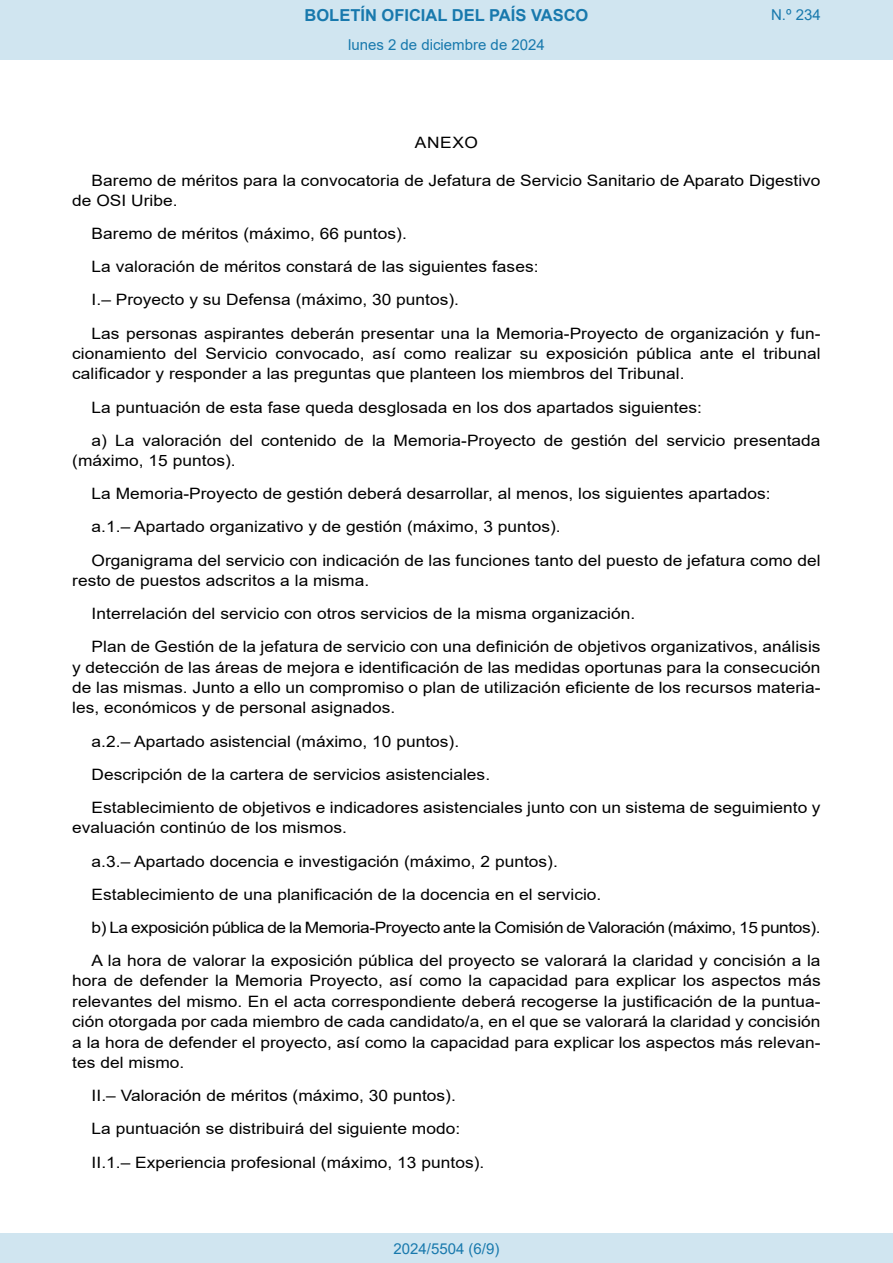
<style>
.page{position:relative;width:893px;height:1263px;background:#fff}
.page>*{position:absolute;margin:0;border:0;box-sizing:border-box;transform-origin:0 0}
.t1{font:700 16.5px "Arial";color:#1879ad}
.BOPVDetalle{font:15.6px/20.4px "Arial";color:#000;scale:1.11 1}
.BOPVDetalle-2{font:15.6px "Arial";letter-spacing:-.025em;color:#000;scale:1.11 1}
.BOPVClave{font:15.6px "Arial";letter-spacing:.035em;color:#000;scale:1.11 1}
.Paginacion_Centro{font:15px "Arial";color:#1879ad}
</style>
<div class="page">
<div style="left:0;top:0;width:893px;height:60px;background:#d0e5f0"></div>
<div style="left:0;top:1233px;width:893px;height:30px;background:#d0e5f0"></div>
<p class="t1" style="left:305px;top:3px;width:285px">BOLETÍN OFICIAL DEL PAÍS VASCO</p>
<p class="Paginacion_Centro" style="left:348px;top:35px;width:198px">lunes 2 de diciembre de 2024</p>
<p class="Paginacion_Centro" style="left:771px;top:5px;width:51px">N.º 234</p>
<p class="BOPVClave" style="left:415px;top:132px;width:58px">ANEXO</p>
<p class="BOPVDetalle" style="left:72px;top:170px;width:676px;text-indent:19px">Baremo de méritos para la convocatoria de Jefatura de Servicio Sanitario de Aparato Digestivo de OSI Uribe.</p>
<p class="BOPVDetalle" style="left:92px;top:223px;width:285px">Baremo de méritos (máximo, 66 puntos).</p>
<p class="BOPVDetalle" style="left:92px;top:256px;width:404px">La valoración de méritos constará de las siguientes fases:</p>
<p class="BOPVDetalle" style="left:92px;top:290px;width:333px">I.– Proyecto y su Defensa (máximo, 30 puntos).</p>
<p class="BOPVDetalle" style="left:72px;top:323px;width:676px;text-align:justify;text-indent:19px">Las personas aspirantes deberán presentar una la Memoria-Proyecto de organización y fun&shy;cionamiento del Servicio convocado, así como realizar su exposición pública ante el tribunal calificador y responder a las preguntas que planteen los miembros del Tribunal.</p>
<p class="BOPVDetalle" style="left:92px;top:397px;width:551px">La puntuación de esta fase queda desglosada en los dos apartados siguientes:</p>
<p class="BOPVDetalle" style="left:72px;top:430px;width:676px;text-indent:19px">a) La valoración del contenido de la Memoria-Proyecto de gestión del servicio presentada (máximo, 15 puntos).</p>
<p class="BOPVDetalle" style="left:92px;top:483px;width:613px">La Memoria-Proyecto de gestión deberá desarrollar, al menos, los siguientes apartados:</p>
<p class="BOPVDetalle" style="left:92px;top:517px;width:424px">a.1.– Apartado organizativo y de gestión (máximo, 3 puntos).</p>
<p class="BOPVDetalle" style="left:72px;top:550px;width:676px;text-indent:19px">Organigrama del servicio con indicación de las funciones tanto del puesto de jefatura como del resto de puestos adscritos a la misma.</p>
<p class="BOPVDetalle" style="left:92px;top:603px;width:491px">Interrelación del servicio con otros servicios de la misma organización.</p>
<p class="BOPVDetalle" style="left:72px;top:636px;width:676px;text-align:justify;text-indent:19px">Plan de Gestión de la jefatura de servicio con una definición de objetivos organizativos, análisis y detección de las áreas de mejora e identificación de las medidas oportunas para la consecución de las mismas. Junto a ello un compromiso o plan de utilización eficiente de los recursos materia&shy;les, económicos y de personal asignados.</p>
<p class="BOPVDetalle" style="left:92px;top:731px;width:333px">a.2.– Apartado asistencial (máximo, 10 puntos).</p>
<p class="BOPVDetalle" style="left:92px;top:764px;width:360px">Descripción de la cartera de servicios asistenciales.</p>
<p class="BOPVDetalle" style="left:72px;top:797px;width:676px;text-indent:19px">Establecimiento de objetivos e indicadores asistenciales junto con un sistema de seguimiento y evaluación continúo de los mismos.</p>
<p class="BOPVDetalle" style="left:92px;top:851px;width:421px">a.3.– Apartado docencia e investigación (máximo, 2 puntos).</p>
<p class="BOPVDetalle" style="left:92px;top:884px;width:461px">Establecimiento de una planificación de la docencia en el servicio.</p>
<p class="BOPVDetalle-2" style="left:92px;top:917px;width:658px">b) La exposición pública de la Memoria-Proyecto ante la Comisión de Valoración (máximo, 15 puntos).</p>
<p class="BOPVDetalle" style="left:72px;top:950px;width:676px;text-align:justify;text-indent:19px">A la hora de valorar la exposición pública del proyecto se valorará la claridad y concisión a la hora de defender la Memoria Proyecto, así como la capacidad para explicar los aspectos más relevantes del mismo. En el acta correspondiente deberá recogerse la justificación de la puntua&shy;ción otorgada por cada miembro de cada candidato/a, en el que se valorará la claridad y concisión a la hora de defender el proyecto, así como la capacidad para explicar los aspectos más relevan&shy;tes del mismo.</p>
<p class="BOPVDetalle" style="left:92px;top:1085px;width:330px">II.– Valoración de méritos (máximo, 30 puntos).</p>
<p class="BOPVDetalle" style="left:92px;top:1118px;width:334px">La puntuación se distribuirá del siguiente modo:</p>
<p class="BOPVDetalle" style="left:92px;top:1152px;width:355px">II.1.– Experiencia profesional (máximo, 13 puntos).</p>
<p class="Paginacion_Centro" style="left:393px;top:1238px;width:107px">2024/5504 (6/9)</p>
</div>
